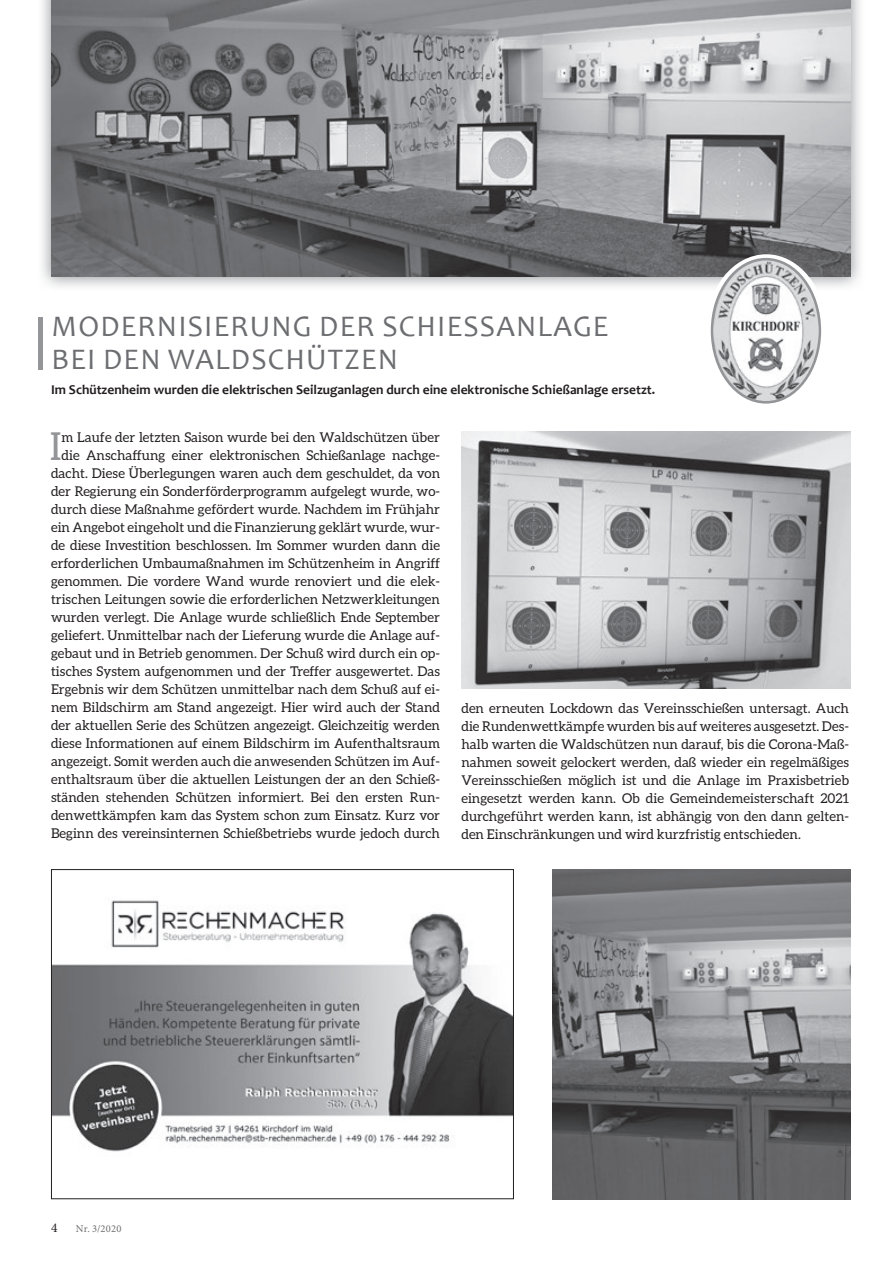
<style>
.page{position:relative;width:893px;height:1263px;background:#fff}
.page>*{position:absolute;margin:0;border:0;box-sizing:border-box;transform-origin:0 0}
.t1{font:38.55px "Aleo";color:#939598}
.t2{font:30px/33px "Candara";letter-spacing:.04em;color:#6c6d70}
.t3{font:13.5px/18px "Aleo";color:#231f20;text-align:right}
.t4{font:700 13.5px "Candara";color:#231f20}
.t5{font:13.5px "Minion Pro";color:#231f20}
.t6{font:10.5px "Minion Pro";letter-spacing:.02em;color:#6c6d70}
</style>
<div class="page">
<div style="left:38px;top:317px;width:5px;height:52px;background:#939598"></div>
<img style="left:53px;top:900px;width:459px;height:252px">
<div style="left:51px;top:869px;width:463px;height:330px;border:1px solid #231f20"></div>
<img style="left:42px;top:0;width:818px;height:287px">
<img style="left:51px;top:0;width:799px;height:276px">
<img style="left:552px;top:869px;width:298px;height:330px">
<img style="left:461px;top:431px;width:389px;height:258px">
<div style="left:706px;top:254px;width:121px;height:154px;background:#fff;border-radius:50%"></div>
<img style="left:713px;top:259px;width:105px;height:143px">
<div style="left:711px;top:258px;width:110px;height:146px;border:3px solid #939598;border-radius:50%"></div>
<h2 class="t2" style="left:52px;top:310px;width:558px">MODERNISIERUNG DER SCHIESSANLAGE<br>BEI DEN WALDSCHÜTZEN</h2>
<p class="t4" style="left:51px;top:382px;width:606px">Im Schützenheim wurden die elektrischen Seilzuganlagen durch eine elektronische Schießanlage ersetzt.</p>
<h1 class="t1" style="left:50px;top:424px;width:13px">I</h1>
<p class="t3" style="left:51px;top:428px;width:391px">m Laufe der letzten Saison wurde bei den Waldschützen über die Anschaffung einer elektronischen Schießanlage nachge&shy;dacht. Diese Überlegungen waren auch dem geschuldet, da von der Regierung ein Sonderförderprogramm aufgelegt wurde, wo&shy;durch diese Maßnahme gefördert wurde. Nachdem im Frühjahr ein Angebot eingeholt und die Finanzierung geklärt wurde, wur&shy;de diese Investition beschlossen. Im Sommer wurden dann die erforderlichen Umbaumaßnahmen im Schützenheim in Angriff genommen. Die vordere Wand wurde renoviert und die elek&shy;trischen Leitungen sowie die erforderlichen Netzwerkleitungen wurden verlegt. Die Anlage wurde schließlich Ende September geliefert. Unmittelbar nach der Lieferung wurde die Anlage auf&shy;gebaut und in Betrieb genommen. Der Schuß wird durch ein op&shy;tisches System aufgenommen und der Treffer ausgewertet. Das Ergebnis wir dem Schützen unmittelbar nach dem Schuß auf ei&shy;nem Bildschirm am Stand angezeigt. Hier wird auch der Stand der aktuellen Serie des Schützen angezeigt. Gleichzeitig werden diese Informationen auf einem Bildschirm im Aufenthaltsraum angezeigt. Somit werden auch die anwesenden Schützen im Auf&shy;enthaltsraum über die aktuellen Leistungen der an den Schieß&shy;ständen stehenden Schützen informiert. Bei den ersten Run&shy;denwettkämpfen kam das System schon zum Einsatz. Kurz vor Beginn des vereinsinternen Schießbetriebs wurde jedoch durch</p>
<p class="t3" style="left:461px;top:699px;width:389px;text-align:justify">den erneuten Lockdown das Vereinsschießen untersagt. Auch die Rundenwettkämpfe wurden bis auf weiteres ausgesetzt. Des&shy;halb warten die Waldschützen nun darauf, bis die Corona-Maß&shy;nahmen soweit gelockert werden, daß wieder ein regelmäßiges Vereinsschießen möglich ist und die Anlage im Praxisbetrieb eingesetzt werden kann. Ob die Gemeindemeisterschaft 2021 durchgeführt werden kann, ist abhängig von den dann gelten&shy;den Einschränkungen und wird kurzfristig entschieden.</p>
<p class="t5" style="left:51px;top:1219px;width:8px">4</p>
<p class="t6" style="left:76px;top:1222px;width:47px">Nr. 3/2020</p>
</div>
